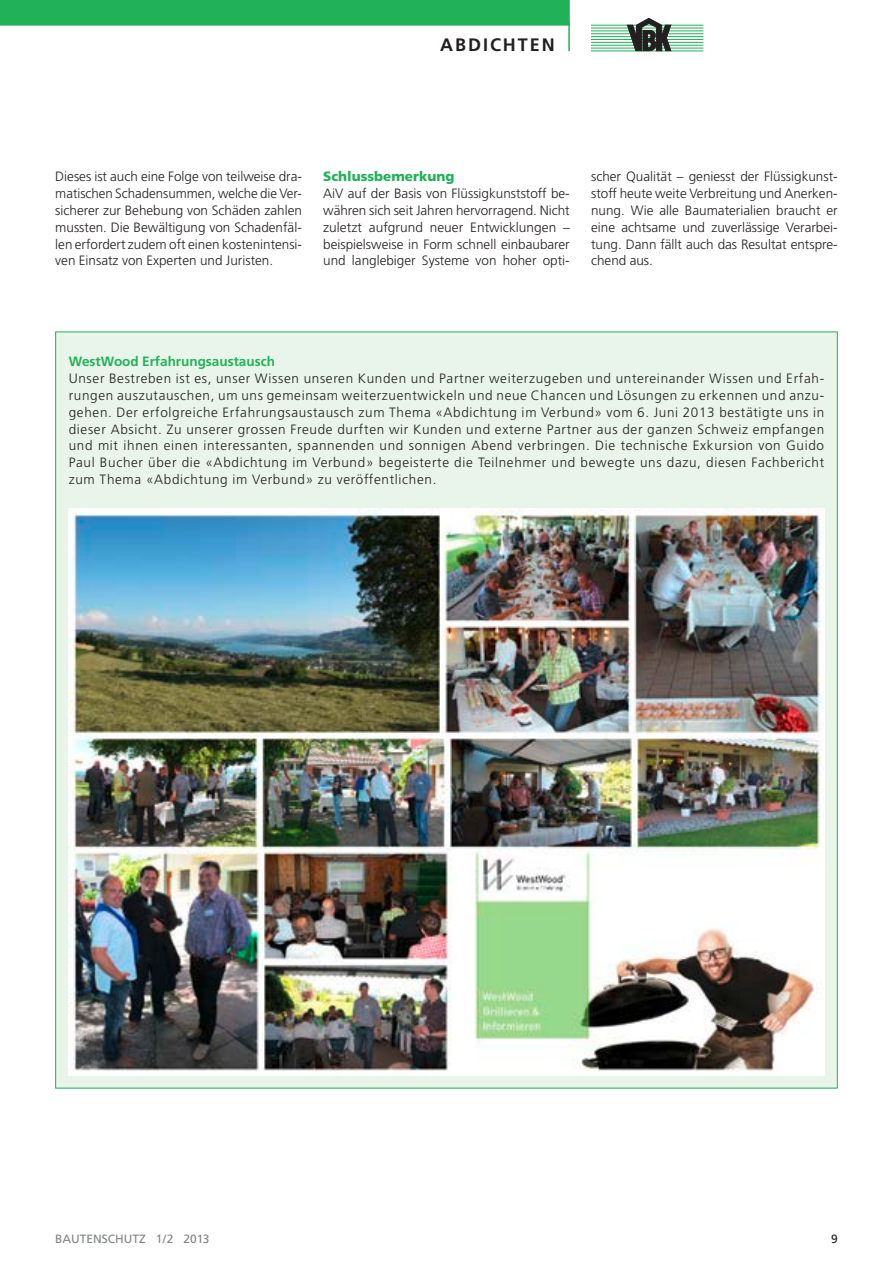
<style>
.page{position:relative;width:893px;height:1263px;background:#fff}
.page>*{position:absolute;margin:0;border:0;box-sizing:border-box;transform-origin:0 0}
.t1{font:700 18px "Frutiger CE";letter-spacing:.11em;color:#231f20}
.t2{font:300 13.5px/16.8px "Frutiger CE";color:#231f20;text-align:justify}
.t3{font:700 13.5px "Frutiger CE";color:#21b259}
.t4{font:900 13.5px "Frutiger CE";color:#21b259}
.t5{font:12px "Frutiger CE";color:#808285}
.t6{font:12px "Frutiger CE";color:#231f20}
</style>
<div class="page">
<hr style="left:591px;top:25px;width:112px;height:1px;background:#21b259">
<hr style="left:591px;top:28px;width:112px;height:1px;background:#21b259">
<hr style="left:591px;top:31px;width:112px;height:1px;background:#21b259">
<hr style="left:591px;top:34px;width:112px;height:1px;background:#21b259">
<hr style="left:591px;top:36px;width:112px;height:1px;background:#21b259">
<hr style="left:591px;top:51px;width:112px;height:1px;background:#21b259">
<hr style="left:591px;top:39px;width:112px;height:1px;background:#21b259">
<hr style="left:591px;top:42px;width:112px;height:1px;background:#21b259">
<hr style="left:591px;top:45px;width:112px;height:1px;background:#21b259">
<hr style="left:591px;top:48px;width:112px;height:1px;background:#21b259">
<svg style="left:627px;top:18px;width:44px;height:33px"></svg>
<div style="left:0;top:0;width:570px;height:26px;background:#21b259"></div>
<hr style="left:568px;top:21px;width:2px;height:30px;background:#21b259">
<div style="left:56px;top:332px;width:781px;height:756px;background:#e9f5ea"></div>
<img style="left:68px;top:508px;width:757px;height:568px">
<h1 class="t1" style="left:440px;top:34px;width:116px">ABDICHTEN</h1>
<p class="t2" style="left:55px;top:168px;width:248px">Dieses ist auch eine Folge von teilweise dra&shy;matischen Schadensummen, welche die Ver&shy;sicherer zur Behebung von Schäden zahlen mussten. Die Bewältigung von Schadenfäl&shy;len erfordert zudem oft einen kostenintensi&shy;ven Einsatz von Experten und Juristen.</p>
<p class="t4" style="left:323px;top:168px;width:133px">Schlussbemerkung</p>
<p class="t2" style="left:323px;top:185px;width:248px">AiV auf der Basis von Flüssigkunststoff be&shy;währen sich seit Jahren hervorragend. Nicht zuletzt aufgrund neuer Entwicklungen – beispielsweise in Form schnell einbaubarer und langlebiger Systeme von hoher opti-</p>
<p class="t2" style="left:591px;top:168px;width:248px">scher Qualität – geniesst der Flüssigkunst&shy;stoff heute weite Verbreitung und Anerken&shy;nung. Wie alle Baumaterialien braucht er eine achtsame und zuverlässige Verarbei&shy;tung. Dann fällt auch das Resultat entspre&shy;chend aus.</p>
<p class="t3" style="left:69px;top:354px;width:208px">WestWood Erfahrungsaustausch</p>
<p class="t2" style="left:69px;top:370px;width:757px">Unser Bestreben ist es, unser Wissen unseren Kunden und Partner weiterzugeben und untereinander Wissen und Erfah&shy;rungen auszutauschen, um uns gemeinsam weiterzuentwickeln und neue Chancen und Lösungen zu erkennen und anzu&shy;gehen. Der erfolgreiche Erfahrungsaustausch zum Thema «Abdichtung im Verbund» vom 6. Juni 2013 bestätigte uns in dieser Absicht. Zu unserer grossen Freude durften wir Kunden und externe Partner aus der ganzen Schweiz empfangen und mit ihnen einen interessanten, spannenden und sonnigen Abend verbringen. Die technische Exkursion von Guido Paul Bucher über die «Abdichtung im Verbund» begeisterte die Teilnehmer und bewegte uns dazu, diesen Fachbericht zum Thema «Abdichtung im Verbund» zu veröffentlichen.</p>
<p class="t5" style="left:55px;top:1231px;width:156px">BAUTENSCHUTZ 1/2 2013</p>
<p class="t6" style="left:831px;top:1231px;width:8px">9</p>
</div>
